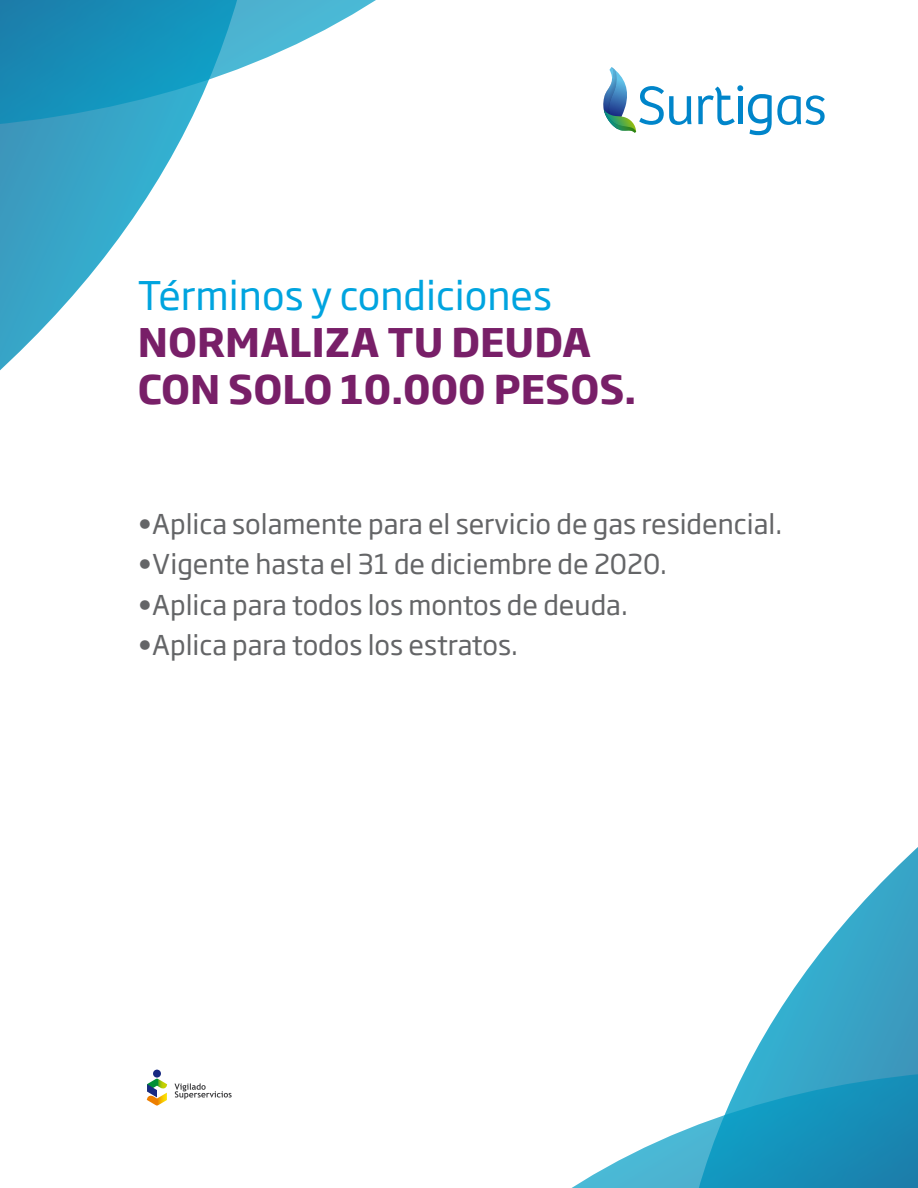
<style>
.page{position:relative;width:918px;height:1188px;background:#fff}
.page>*{position:absolute;margin:0;border:0;box-sizing:border-box;transform-origin:0 0}
.t1{font:700 39px/46.8px "Soho Gothic Pro";color:#781f68}
.t2{font:39px "Soho Gothic Pro";color:#00a4df}
.t3{font:27px "Soho Gothic Pro";color:#646567}
</style>
<div class="page">
<svg style="left:603px;top:67px;width:88px;height:66px"></svg>
<svg style="left:698px;top:85px;width:127px;height:50px"></svg>
<svg style="left:0;top:132px;width:185px;height:239px"></svg>
<svg style="left:0;top:0;width:376px;height:132px"></svg>
<svg style="left:746px;top:847px;width:172px;height:222px"></svg>
<svg style="left:572px;top:1069px;width:346px;height:119px"></svg>
<svg style="left:147px;top:1079px;width:20px;height:27px"></svg>
<div style="left:153px;top:1070px;width:8px;height:8px;background:#172982;border-radius:50%"></div>
<svg style="left:174px;top:1083px;width:58px;height:16px"></svg>
<h1 class="t2" style="left:138px;top:266px;width:416px">Términos y condiciones</h1>
<h1 class="t1" style="left:138px;top:317px;width:500px">NORMALIZA TU DEUDA<br>CON SOLO 10.000 PESOS.</h1>
<p class="t3" style="left:138px;top:503px;width:646px">•Aplica solamente para el servicio de gas residencial.</p>
<p class="t3" style="left:138px;top:543px;width:531px">•Vigente hasta el 31 de diciembre de 2020.</p>
<p class="t3" style="left:138px;top:584px;width:491px">•Aplica para todos los montos de deuda.</p>
<p class="t3" style="left:138px;top:624px;width:382px">•Aplica para todos los estratos.</p>
</div>
